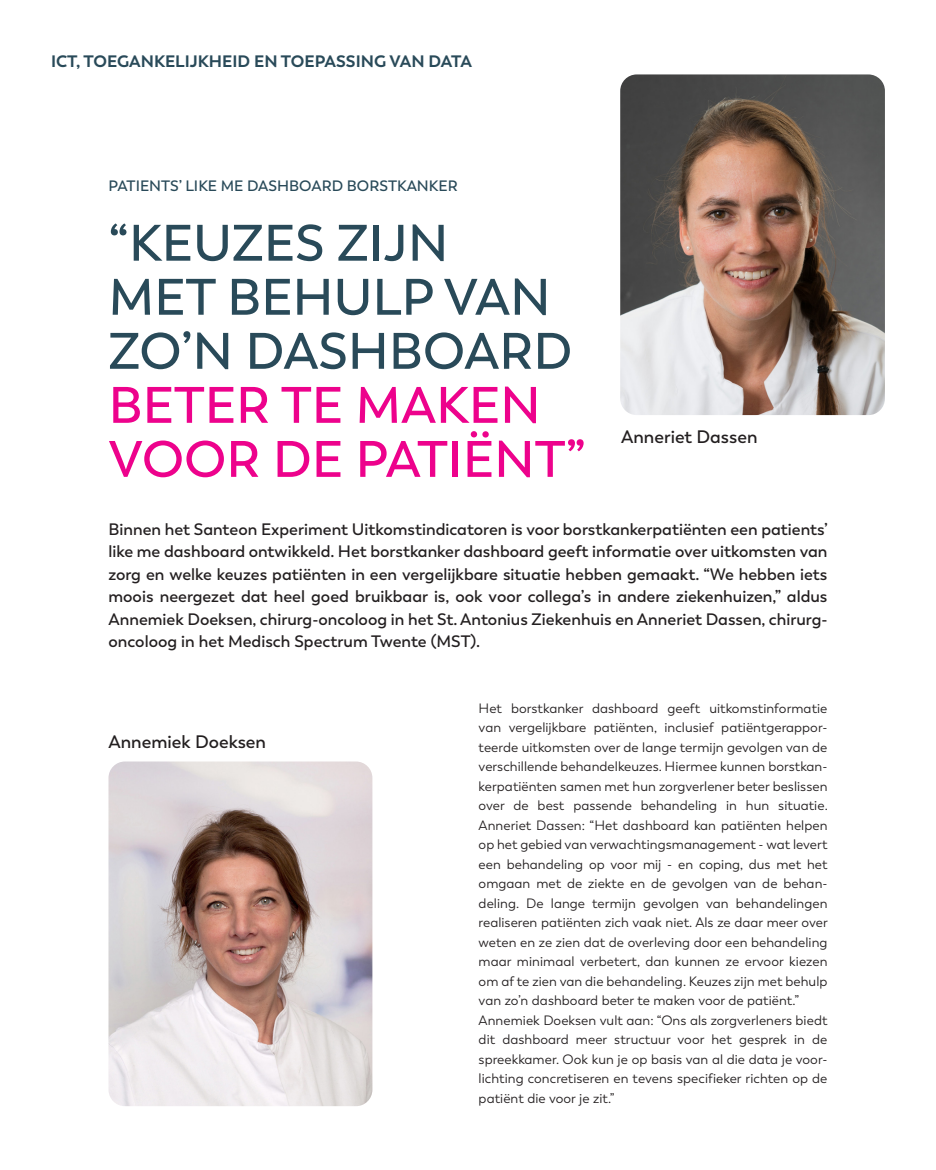
<style>
.page{position:relative;width:936px;height:1170px;background:#fff}
.page>*{position:absolute;margin:0;border:0;box-sizing:border-box;transform-origin:0 0}
.t1{font:600 51px/54px "Trenda";color:#294a59}
.t2{font:600 51px/54px "Trenda";color:#ed028c}
.t3{font:600 18px "Trenda";color:#231f20}
.t4{font:600 16.5px/22.5px "Trenda";color:#231f20}
.t5{font:700 16.5px "Trenda";color:#294a59}
.t6{font:600 15px "Trenda";color:#294a59}
.t7{font:13.5px/19.5px "Trenda";letter-spacing:.005em;color:#231f20}
</style>
<div class="page">
<img style="left:620px;top:74px;width:264px;height:341px">
<img style="left:108px;top:761px;width:264px;height:345px">
<p class="t5" style="left:51px;top:51px;width:422px">ICT, TOEGANKELIJKHEID EN TOEPASSING VAN DATA</p>
<p class="t6" style="left:108px;top:176px;width:351px">PATIENTS’ LIKE ME DASHBOARD BORSTKANKER</p>
<h1 class="t1" style="left:108px;top:216px;width:465px">“KEUZES ZIJN<br>MET BEHULP VAN<br>ZO’N DASHBOARD</h1>
<h1 class="t2" style="left:108px;top:379px;width:478px">BETER TE MAKEN<br>VOOR DE PATIËNT”</h1>
<h2 class="t3" style="left:621px;top:426px;width:138px">Anneriet Dassen</h2>
<p class="t4" style="left:108px;top:517px;width:721px">Binnen het Santeon Experiment Uitkomstindicatoren is voor borstkankerpatiënten een patients’ like me dashboard ontwikkeld. Het borstkanker dashboard geeft informatie over uitkomsten van zorg en welke keuzes patiënten in een vergelijkbare situatie hebben gemaakt. “We hebben iets moois neergezet dat heel goed bruikbaar is, ook voor collega’s in andere ziekenhuizen,” aldus Annemiek Doeksen, chirurg-oncoloog in het St. Antonius Ziekenhuis en Anneriet Dassen, chirurg&shy;oncoloog in het Medisch Spectrum Twente (MST).</p>
<h2 class="t3" style="left:108px;top:730px;width:159px">Annemiek Doeksen</h2>
<p class="t7" style="left:478px;top:698px;width:351px">Het borstkanker dashboard geeft uitkomstinformatie van vergelijkbare patiënten, inclusief patiëntgerappor&shy;teerde uitkomsten over de lange termijn gevolgen van de verschillende behandelkeuzes. Hiermee kunnen borstkan&shy;kerpatiënten samen met hun zorgverlener beter beslissen over de best passende behandeling in hun situatie.<br>Anneriet Dassen: “Het dashboard kan patiënten helpen op het gebied van verwachtingsmanagement - wat levert een behandeling op voor mij - en coping, dus met het omgaan met de ziekte en de gevolgen van de behan&shy;deling. De lange termijn gevolgen van behandelingen realiseren patiënten zich vaak niet. Als ze daar meer over weten en ze zien dat de overleving door een behandeling maar minimaal verbetert, dan kunnen ze ervoor kiezen om af te zien van die behandeling. Keuzes zijn met behulp van zo’n dashboard beter te maken voor de patiënt.” Annemiek Doeksen vult aan: “Ons als zorgverleners biedt dit dashboard meer structuur voor het gesprek in de spreekkamer. Ook kun je op basis van al die data je voor&shy;lichting concretiseren en tevens specifieker richten op de patiënt die voor je zit.”</p>
</div>
